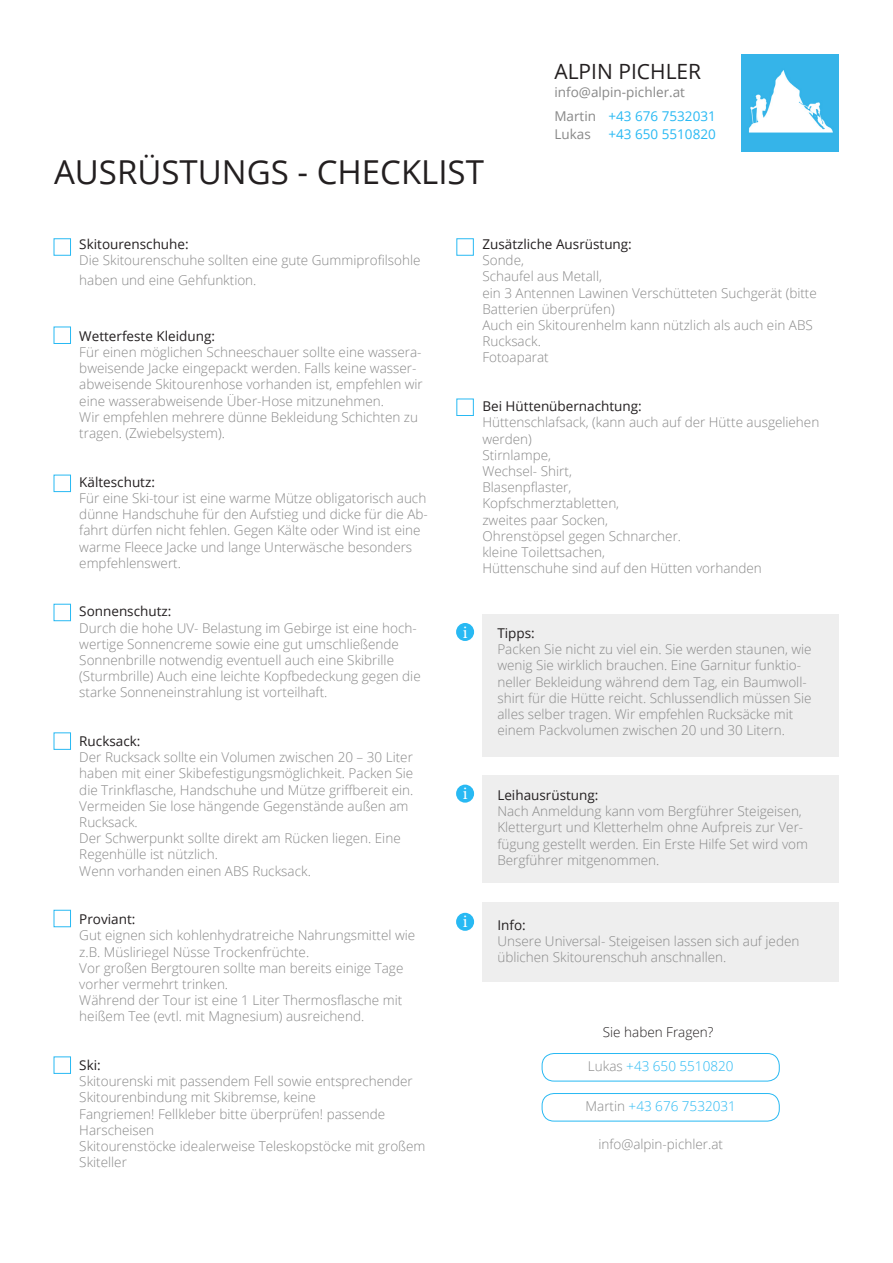
<style>
.page{position:relative;width:893px;height:1263px;background:#fff}
.page>*{position:absolute;margin:0;border:0;box-sizing:border-box;transform-origin:0 0}
.t1{font:33px "Open Sans";color:#231f20}
.t2{font:21px "Open Sans";color:#231f20}
.t3{font:18px "Minion Pro";color:#fff}
.t4{font:300 13.5px/16.2px "Open Sans";color:#888}
.t5{font:13.5px "Open Sans";color:#231f20}
.t6{font:300 13.5px "Open Sans";color:#28b9f3}
.t7{font:13.5px "Open Sans";color:#28b9f3}
.t8{font:13.5px "Open Sans";color:#888}
.t9{font:300 13.5px "Open Sans";color:#231f20}
.s1{color:#888}
</style>
<div class="page">
<div style="left:482px;top:614px;width:357px;height:142px;background:#eee"></div>
<div style="left:482px;top:776px;width:357px;height:107px;background:#eee"></div>
<div style="left:482px;top:902px;width:357px;height:80px;background:#eee"></div>
<div style="left:542px;top:1053px;width:238px;height:28px;border:1px solid #28b9f3;border-radius:12px"></div>
<div style="left:54px;top:238px;width:17px;height:18px;border:1px solid #28b9f3"></div>
<div style="left:456px;top:238px;width:18px;height:18px;border:1px solid #28b9f3"></div>
<div style="left:54px;top:475px;width:17px;height:17px;border:1px solid #28b9f3"></div>
<div style="left:54px;top:327px;width:17px;height:17px;border:1px solid #28b9f3"></div>
<div style="left:456px;top:399px;width:18px;height:17px;border:1px solid #28b9f3"></div>
<div style="left:54px;top:604px;width:17px;height:17px;border:1px solid #28b9f3"></div>
<div style="left:54px;top:732px;width:17px;height:18px;border:1px solid #28b9f3"></div>
<div style="left:54px;top:910px;width:17px;height:17px;border:1px solid #28b9f3"></div>
<div style="left:54px;top:1056px;width:17px;height:18px;border:1px solid #28b9f3"></div>
<div style="left:456px;top:623px;width:18px;height:18px;background:#28b9f3;border-radius:50%"></div>
<div style="left:456px;top:785px;width:18px;height:18px;background:#28b9f3;border-radius:50%"></div>
<div style="left:456px;top:913px;width:18px;height:18px;background:#28b9f3;border-radius:50%"></div>
<img style="left:742px;top:54px;width:97px;height:97px">
<div style="left:542px;top:1093px;width:238px;height:28px;border:1px solid #28b9f3;border-radius:12px"></div>
<p class="t1" style="left:54px;top:150px;width:431px">AUSRÜSTUNGS - CHECKLIST</p>
<p class="t2" style="left:554px;top:57px;width:148px">ALPIN PICHLER</p>
<p class="t8" style="left:554px;top:83px;width:132px">info@alpin-pichler.at</p>
<p class="t7" style="left:554px;top:107px;width:163px"><span class="s1">Martin</span> +43 676 7532031</p>
<p class="t8" style="left:554px;top:125px;width:38px">Lukas</p>
<p class="t7" style="left:608px;top:125px;width:109px">+43 650 5510820</p>
<p class="t5" style="left:79px;top:235px;width:111px">Skitourenschuhe:</p>
<p class="t4" style="left:79px;top:250px;width:343px;line-height:19.8px">Die Skitourenschuhe sollten eine gute Gummiprofilsohle haben und eine Gehfunktion.</p>
<p class="t5" style="left:79px;top:327px;width:137px">Wetterfeste Kleidung:</p>
<p class="t4" style="left:79px;top:344px;width:345px">Für einen möglichen Schneeschauer sollte eine wassera&shy;bweisende Jacke eingepackt werden. Falls keine wasser&shy;abweisende Skitourenhose vorhanden ist, empfehlen wir eine wasserabweisende Über-Hose mitzunehmen.</p>
<p class="t4" style="left:79px;top:408px;width:340px">Wir empfehlen mehrere dünne Bekleidung Schichten zu tragen. (Zwiebelsystem).</p>
<p class="t5" style="left:79px;top:472px;width:77px">Kälteschutz:</p>
<p class="t4" style="left:79px;top:489px;width:350px">Für eine Ski-tour ist eine warme Mütze obligatorisch auch dünne Handschuhe für den Aufstieg und dicke für die Ab&shy;fahrt dürfen nicht fehlen. Gegen Kälte oder Wind ist eine warme Fleece Jacke und lange Unterwäsche besonders empfehlenswert.</p>
<p class="t5" style="left:79px;top:602px;width:94px">Sonnenschutz:</p>
<p class="t4" style="left:79px;top:619px;width:343px">Durch die hohe UV- Belastung im Gebirge ist eine hoch&shy;wertige Sonnencreme sowie eine gut umschließende Sonnenbrille notwendig eventuell auch eine Skibrille (Sturmbrille) Auch eine leichte Kopfbedeckung gegen die starke Sonneneinstrahlung ist vorteilhaft.</p>
<p class="t5" style="left:79px;top:732px;width:63px">Rucksack:</p>
<p class="t4" style="left:79px;top:749px;width:336px">Der Rucksack sollte ein Volumen zwischen 20 – 30 Liter haben mit einer Skibefestigungsmöglichkeit. Packen Sie die Trinkflasche, Handschuhe und Mütze griffbereit ein.<br>Vermeiden Sie lose hängende Gegenstände außen am Rucksack.</p>
<p class="t4" style="left:79px;top:830px;width:323px">Der Schwerpunkt sollte direkt am Rücken liegen. Eine<br>Regenhülle ist nützlich.</p>
<p class="t4" style="left:79px;top:862px;width:233px">Wenn vorhanden einen ABS Rucksack.</p>
<p class="t5" style="left:79px;top:910px;width:58px">Proviant:</p>
<p class="t4" style="left:79px;top:927px;width:337px">Gut eignen sich kohlenhydratreiche Nahrungsmittel wie z.B. Müsliriegel Nüsse Trockenfrüchte.</p>
<p class="t4" style="left:79px;top:959px;width:326px">Vor großen Bergtouren sollte man bereits einige Tage vorher vermehrt trinken.</p>
<p class="t4" style="left:79px;top:992px;width:325px">Während der Tour ist eine 1 Liter Thermosflasche mit heißem Tee (evtl. mit Magnesium) ausreichend.</p>
<p class="t5" style="left:79px;top:1056px;width:23px">Ski:</p>
<p class="t4" style="left:79px;top:1073px;width:335px">Skitourenski mit passendem Fell sowie entsprechender<br>Skitourenbindung mit Skibremse, keine</p>
<p class="t4" style="left:79px;top:1105px;width:307px">Fangriemen! Fellkleber bitte überprüfen! passende<br>Harscheisen</p>
<p class="t4" style="left:79px;top:1137px;width:348px">Skitourenstöcke idealerweise Teleskopstöcke mit großem<br>Skiteller</p>
<p class="t5" style="left:482px;top:235px;width:151px">Zusätzliche Ausrüstung:</p>
<p class="t4" style="left:482px;top:252px;width:43px">Sonde,</p>
<p class="t4" style="left:482px;top:268px;width:121px">Schaufel aus Metall,</p>
<p class="t4" style="left:482px;top:284px;width:336px">ein 3 Antennen Lawinen Verschütteten Suchgerät (bitte<br>Batterien überprüfen)</p>
<p class="t4" style="left:482px;top:317px;width:332px">Auch ein Skitourenhelm kann nützlich als auch ein ABS<br>Rucksack.</p>
<p class="t4" style="left:482px;top:349px;width:68px">Fotoaparat</p>
<p class="t5" style="left:482px;top:397px;width:161px">Bei Hüttenübernachtung:</p>
<p class="t4" style="left:482px;top:414px;width:338px">Hüttenschlafsack, (kann auch auf der Hütte ausgeliehen werden)</p>
<p class="t4" style="left:482px;top:446px;width:70px">Stirnlampe,</p>
<p class="t4" style="left:482px;top:462px;width:91px">Wechsel- Shirt,</p>
<p class="t4" style="left:482px;top:479px;width:91px">Blasenpflaster,</p>
<p class="t4" style="left:482px;top:495px;width:138px">Kopfschmerztabletten,</p>
<p class="t4" style="left:482px;top:511px;width:127px">zweites paar Socken,</p>
<p class="t4" style="left:482px;top:527px;width:200px">Ohrenstöpsel gegen Schnarcher.</p>
<p class="t4" style="left:482px;top:543px;width:124px">kleine Toilettsachen,</p>
<p class="t4" style="left:482px;top:560px;width:281px">Hüttenschuhe sind auf den Hütten vorhanden</p>
<p class="t3" style="left:463px;top:620px;width:6px">i</p>
<p class="t5" style="left:497px;top:624px;width:39px">Tipps:</p>
<p class="t4" style="left:497px;top:641px;width:316px">Packen Sie nicht zu viel ein. Sie werden staunen, wie wenig Sie wirklich brauchen. Eine Garnitur funktio&shy;neller Bekleidung während dem Tag, ein Baumwoll&shy;shirt für die Hütte reicht. Schlussendlich müssen Sie alles selber tragen. Wir empfehlen Rucksäcke mit einem Packvolumen zwischen 20 und 30 Litern.</p>
<p class="t3" style="left:463px;top:781px;width:6px">i</p>
<p class="t5" style="left:497px;top:786px;width:103px">Leihausrüstung:</p>
<p class="t4" style="left:497px;top:803px;width:312px">Nach Anmeldung kann vom Bergführer Steigeisen, Klettergurt und Kletterhelm ohne Aufpreis zur Ver&shy;fügung gestellt werden. Ein Erste Hilfe Set wird vom Bergführer mitgenommen.</p>
<p class="t3" style="left:463px;top:909px;width:6px">i</p>
<p class="t5" style="left:497px;top:915px;width:30px">Info:</p>
<p class="t4" style="left:497px;top:932px;width:303px">Unsere Universal- Steigeisen lassen sich auf jeden üblichen Skitourenschuh anschnallen.</p>
<p class="t9" style="left:603px;top:1023px;width:112px">Sie haben Fragen?</p>
<p class="t6" style="left:588px;top:1057px;width:147px"><span class="s1">Lukas</span> +43 650 5510820</p>
<p class="t6" style="left:585px;top:1097px;width:152px"><span class="s1">Martin</span> +43 676 7532031</p>
<p class="t4" style="left:598px;top:1136px;width:126px">info@alpin-pichler.at</p>
</div>
